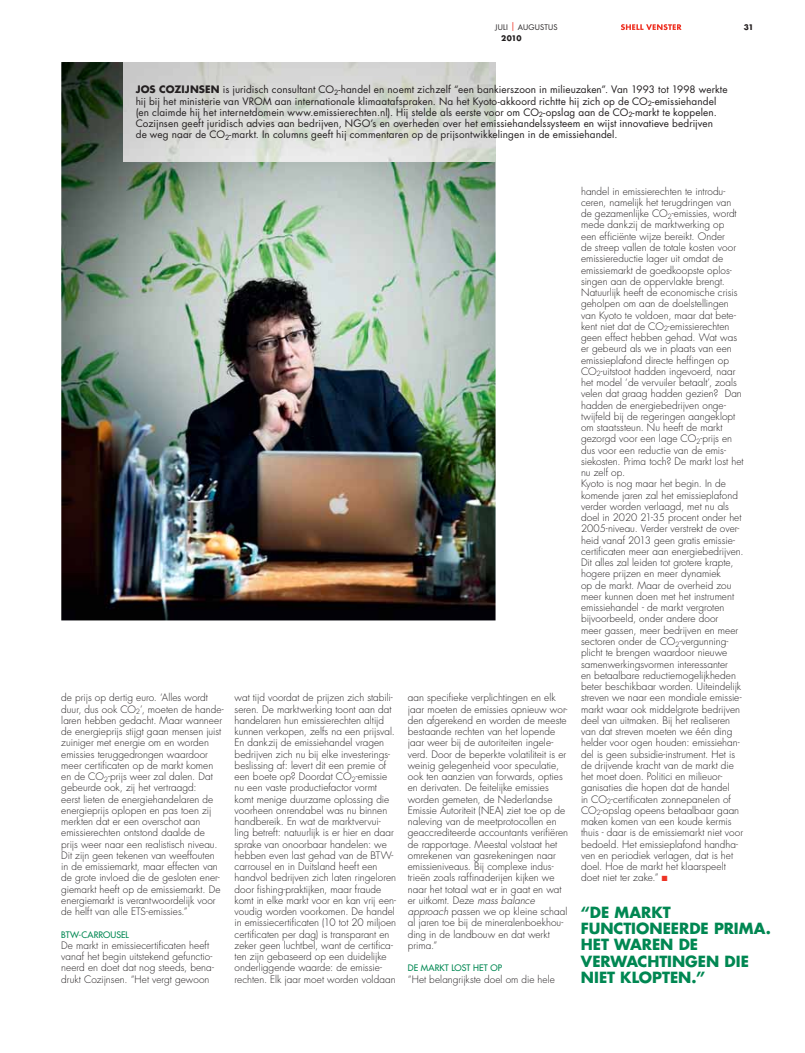
<style>
.page{position:relative;width:805px;height:1053px;background:#fff}
.page>*{position:absolute;margin:0;border:0;box-sizing:border-box;transform-origin:0 0}
.t1{font:700 15px/16.2px "Futura";color:#008752}
.t2{font:300 10px/11.2px "Futura";letter-spacing:.005em;color:#231f20}
.t3{font:10px/11.2px "Futura";letter-spacing:.01em;color:#231f20}
.t4{font:8.75px "Futura";letter-spacing:.005em;color:#008752}
.t5{font:7.5px "Futura";letter-spacing:.025em;color:#231f20}
.t6{font:700 7.5px "Futura";letter-spacing:-.04em;color:#231f20}
.s1{font-size:8.75px;color:#ee3224}
.s2{font-weight:700}
.s3{font-style:italic}
</style>
<div class="page">
<svg style="left:621px;top:24px;width:60px;height:6px"></svg>
<img style="left:61px;top:62px;width:434px;height:558px">
<img style="left:123px;top:62px;width:372px;height:99px">
<p class="t5" style="left:495px;top:24px;width:64px">JULI <span class="s1">|</span> AUGUSTUS</p>
<p class="t6" style="left:743px;top:24px;width:11px">31</p>
<p class="t6" style="left:501px;top:35px;width:22px">2010</p>
<p class="t3" style="left:136px;top:85px;width:593px"><span class="s2">JOS COZIJNSEN</span> is juridisch consultant CO<sub>2</sub>-handel en noemt zichzelf “een bankierszoon in milieuzaken”. Van 1993 tot 1998 werkte hij bij het ministerie van VROM aan internationale klimaatafspraken. Na het Kyoto-akkoord richtte hij zich op de CO<sub>2</sub>-emissiehandel (en claimde hij het internetdomein www.emissierechten.nl). Hij stelde als eerste voor om CO<sub>2</sub>-opslag aan de CO<sub>2</sub>-markt te koppelen.<br>Cozijnsen geeft juridisch advies aan bedrijven, NGO’s en overheden over het emissiehandelssysteem en wijst innovatieve bedrijven<br>de weg naar de CO<sub>2</sub>-markt. In columns geeft hij commentaren op de prijsontwikkelingen in de emissiehandel.</p>
<p class="t2" style="left:61px;top:692px;width:164px">de prijs op dertig euro. ‘Alles wordt duur, dus ook CO<sub>2</sub>’, moeten de hande&shy;laren hebben gedacht. Maar wanneer de energieprijs stijgt gaan mensen juist zuiniger met energie om en worden emissies teruggedrongen waardoor meer certificaten op de markt komen en de CO<sub>2</sub>-prijs weer zal dalen. Dat gebeurde ook, zij het vertraagd:<br>eerst lieten de energiehandelaren de energieprijs oplopen en pas toen zij merkten dat er een overschot aan emissierechten ontstond daalde de prijs weer naar een realistisch niveau.<br>Dit zijn geen tekenen van weeffouten in de emissiemarkt, maar effecten van de grote invloed die de gesloten ener&shy;giemarkt heeft op de emissiemarkt. De energiemarkt is verantwoordelijk voor de helft van alle ETS-emissies.”</p>
<p class="t4" style="left:61px;top:929px;width:69px">BTW-CARROUSEL</p>
<p class="t2" style="left:61px;top:940px;width:154px">De markt in emissiecertificaten heeft vanaf het begin uitstekend gefunctio&shy;neerd en doet dat nog steeds, bena&shy;drukt Cozijnsen. “Het vergt gewoon</p>
<p class="t2" style="left:234px;top:692px;width:163px">wat tijd voordat de prijzen zich stabili&shy;seren. De marktwerking toont aan dat handelaren hun emissierechten altijd kunnen verkopen, zelfs na een prijsval.<br>En dankzij de emissiehandel vragen bedrijven zich nu bij elke investerings&shy;beslissing af: levert dit een premie of een boete op? Doordat CO<sub>2</sub>-emissie nu een vaste productiefactor vormt komt menige duurzame oplossing die voorheen onrendabel was nu binnen handbereik. En wat de marktvervui&shy;ling betreft: natuurlijk is er hier en daar sprake van onoorbaar handelen: we hebben even last gehad van de BTW&shy;carrousel en in Duitsland heeft een handvol bedrijven zich laten ringeloren door fishing-praktijken, maar fraude komt in elke markt voor en kan vrij een&shy;voudig worden voorkomen. De handel in emissiecertificaten (10 tot 20 miljoen certificaten per dag) is transparant en zeker geen luchtbel, want de certifica&shy;ten zijn gebaseerd op een duidelijke onderliggende waarde: de emissie&shy;rechten. Elk jaar moet worden voldaan</p>
<p class="t2" style="left:408px;top:692px;width:162px">aan specifieke verplichtingen en elk jaar moeten de emissies opnieuw wor&shy;den afgerekend en worden de meeste bestaande rechten van het lopende jaar weer bij de autoriteiten ingele&shy;verd. Door de beperkte volatiliteit is er weinig gelegenheid voor speculatie, ook ten aanzien van forwards, opties en derivaten. De feitelijke emissies worden gemeten, de Nederlandse Emissie Autoriteit (NEA) ziet toe op de naleving van de meetprotocollen en geaccrediteerde accountants verifiëren de rapportage. Meestal volstaat het omrekenen van gasrekeningen naar emissieniveaus. Bij complexe indus&shy;trieën zoals raffinaderijen kijken we naar het totaal wat er in gaat en wat er uitkomt. Deze <span class="s3">mass balance approach</span> passen we op kleine schaal al jaren toe bij de mineralenboekhou&shy;ding in de landbouw en dat werkt prima.”</p>
<p class="t4" style="left:408px;top:963px;width:96px">DE MARKT LOST HET OP</p>
<p class="t2" style="left:408px;top:974px;width:149px">“Het belangrijkste doel om die hele</p>
<p class="t2" style="left:581px;top:186px;width:164px">handel in emissierechten te introdu&shy;ceren, namelijk het terugdringen van de gezamenlijke CO<sub>2</sub>-emissies, wordt mede dankzij de marktwerking op<br>een efficiënte wijze bereikt. Onder<br>de streep vallen de totale kosten voor emissiereductie lager uit omdat de emissiemarkt de goedkoopste oplos&shy;singen aan de oppervlakte brengt.<br>Natuurlijk heeft de economische crisis geholpen om aan de doelstellingen van Kyoto te voldoen, maar dat bete&shy;kent niet dat de CO<sub>2</sub>-emissierechten geen effect hebben gehad. Wat was er gebeurd als we in plaats van een emissieplafond directe heffingen op CO<sub>2</sub>-uitstoot hadden ingevoerd, naar het model ‘de vervuiler betaalt’, zoals velen dat graag hadden gezien? Dan hadden de energiebedrijven onge&shy;twijfeld bij de regeringen aangeklopt om staatssteun. Nu heeft de markt gezorgd voor een lage CO<sub>2</sub>-prijs en dus voor een reductie van de emis&shy;siekosten. Prima toch? De markt lost het nu zelf op.<br>Kyoto is nog maar het begin. In de komende jaren zal het emissieplafond verder worden verlaagd, met nu als doel in 2020 21-35 procent onder het 2005-niveau. Verder verstrekt de over&shy;heid vanaf 2013 geen gratis emissie&shy;certificaten meer aan energiebedrijven.<br>Dit alles zal leiden tot grotere krapte, hogere prijzen en meer dynamiek<br>op de markt. Maar de overheid zou meer kunnen doen met het instrument emissiehandel - de markt vergroten bijvoorbeeld, onder andere door<br>meer gassen, meer bedrijven en meer sectoren onder de CO<sub>2</sub>-vergunning&shy;plicht te brengen waardoor nieuwe samenwerkingsvormen interessanter<br>en betaalbare reductiemogelijkheden beter beschikbaar worden. Uiteindelijk streven we naar een mondiale emissie&shy;markt waar ook middelgrote bedrijven deel van uitmaken. Bij het realiseren van dat streven moeten we één ding helder voor ogen houden: emissiehan&shy;del is geen subsidie-instrument. Het is de drijvende kracht van de markt die het moet doen. Politici en milieuor&shy;ganisaties die hopen dat de handel<br>in CO<sub>2</sub>-certificaten zonnepanelen of CO<sub>2</sub>-opslag opeens betaalbaar gaan maken komen van een koude kermis thuis - daar is de emissiemarkt niet voor bedoeld. Het emissieplafond handha&shy;ven en periodiek verlagen, dat is het doel. Hoe de markt het klaarspeelt doet niet ter zake.”</p>
<h1 class="t1" style="left:581px;top:905px;width:191px">“DE MARKT<br>FUNCTIONEERDE PRIMA.<br>HET WAREN DE<br>VERWACHTINGEN DIE<br>NIET KLOPTEN.”</h1>
</div>
